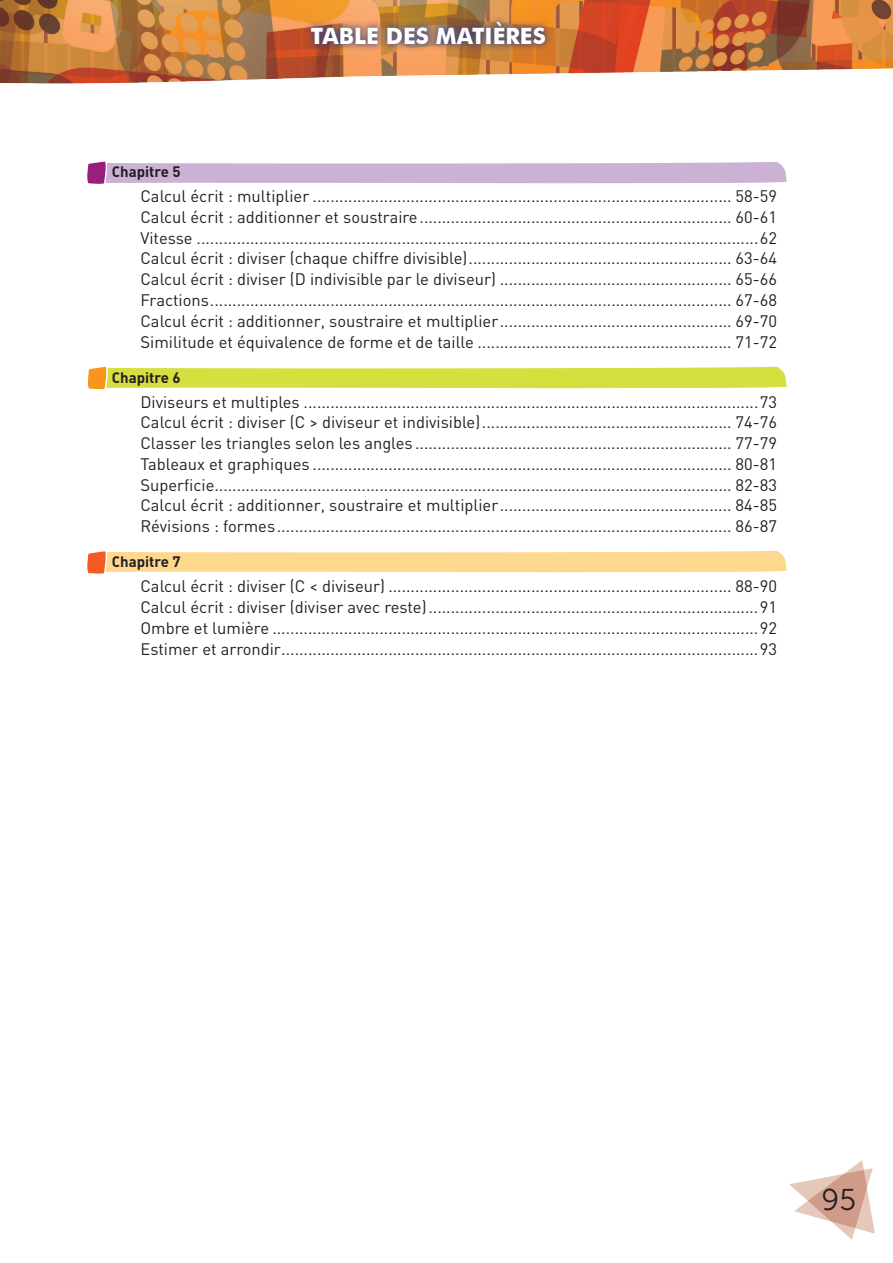
<style>
.page{position:relative;width:893px;height:1263px;background:#fff}
.page>*{position:absolute;margin:0;border:0;box-sizing:border-box;transform-origin:0 0}
.t1{font:30px "Museo Sans 300";color:#231f20}
.t2{font:700 22.5px "Futura BT";color:#fff}
.t3{font:16.5px/20.7px "DIN";color:#231f20;text-align:justify}
.t4{font:700 15px "DIN";color:#231f20}
</style>
<div class="page">
<svg style="left:789px;top:1160px;width:85px;height:79px"></svg>
<img style="left:0;top:0;width:892px;height:84px">
<svg style="left:87px;top:366px;width:700px;height:24px"></svg>
<svg style="left:87px;top:550px;width:700px;height:24px"></svg>
<svg style="left:87px;top:161px;width:700px;height:23px;background:#d1b9d9"></svg>
<div style="left:303px;top:14px;width:250px;height:38px;background:#253f8e;opacity:.75"></div>
<h2 class="t2" style="left:311px;top:22px;width:236px">TABLE DES MATIèRES</h2>
<p class="t4" style="left:112px;top:162px;width:70px">Chapitre 5</p>
<p class="t3" style="left:140px;top:185px;width:638px">Calcul écrit : multiplier .............................................................................................. 58-59<br>Calcul écrit : additionner et soustraire...................................................................... 60-61<br>Vitesse ..............................................................................................................................62<br>Calcul écrit : diviser (chaque chiffre divisible)........................................................... 63-64<br>Calcul écrit : diviser (D indivisible par le diviseur) .................................................... 65-66<br>Fractions..................................................................................................................... 67-68<br>Calcul écrit : additionner, soustraire et multiplier.................................................... 69-70<br>Similitude et équivalence de forme et de taille ......................................................... 71-72</p>
<p class="t4" style="left:112px;top:367px;width:70px">Chapitre 6</p>
<p class="t3" style="left:140px;top:391px;width:638px">Diviseurs et multiples ......................................................................................................73<br>Calcul écrit : diviser (C &gt; diviseur et indivisible)........................................................ 74-76<br>Classer les triangles selon les angles ....................................................................... 77-79<br>Tableaux et graphiques .............................................................................................. 80-81<br>Superficie.................................................................................................................... 82-83<br>Calcul écrit : additionner, soustraire et multiplier.................................................... 84-85<br>Révisions : formes...................................................................................................... 86-87</p>
<p class="t4" style="left:112px;top:552px;width:70px">Chapitre 7</p>
<p class="t3" style="left:140px;top:575px;width:638px">Calcul écrit : diviser (C &lt; diviseur) ............................................................................. 88-90<br>Calcul écrit : diviser (diviser avec reste)..........................................................................91<br>Ombre et lumière .............................................................................................................92<br>Estimer et arrondir...........................................................................................................93</p>
<h1 class="t1" style="left:821px;top:1182px;width:36px">95</h1>
</div>
